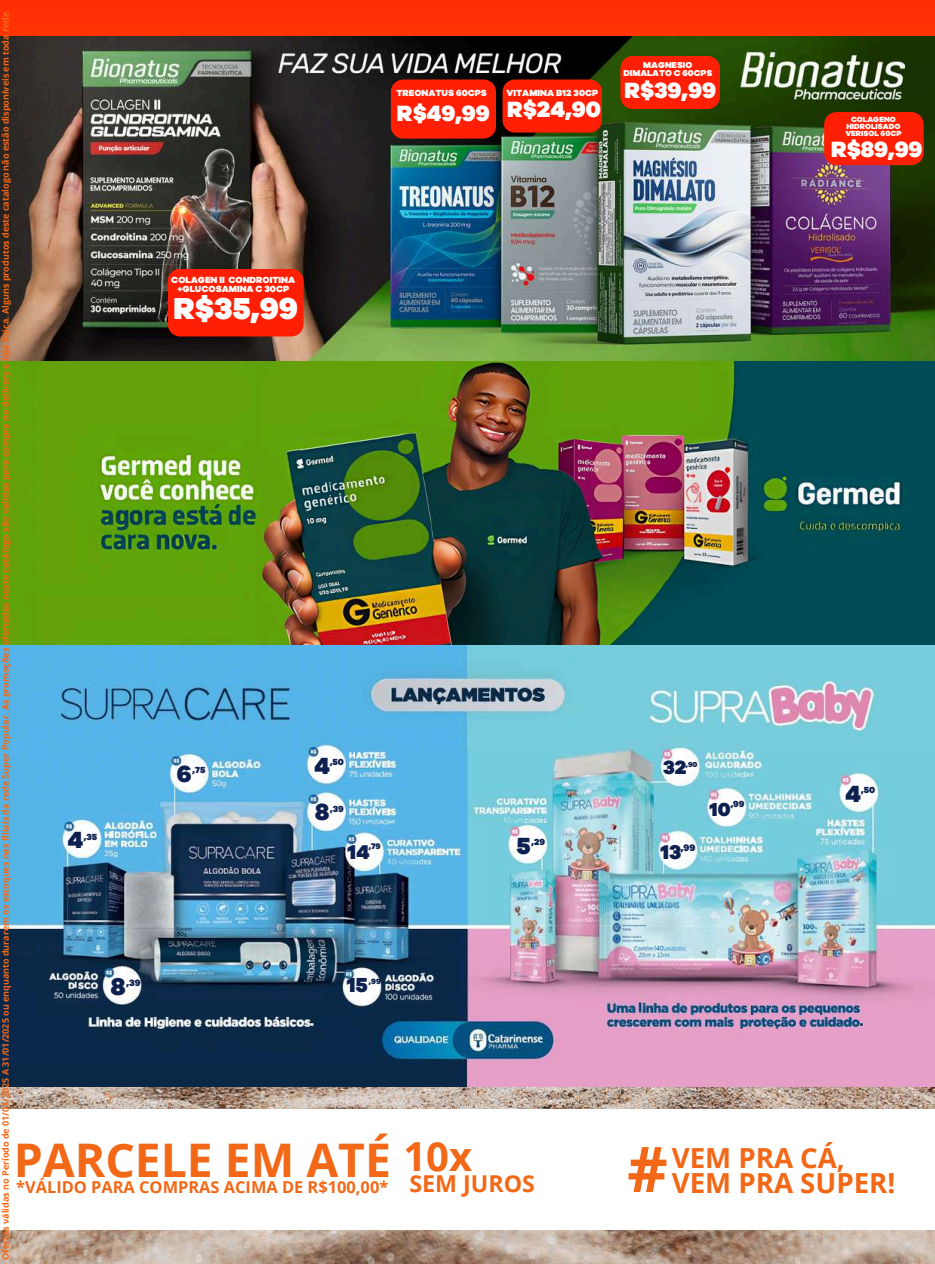
<style>
.page{position:relative;width:935px;height:1264px;background:#fff}
.page>*{position:absolute;margin:0;border:0;box-sizing:border-box;transform-origin:0 0}
.t1{font:700 63px "Open Sans";color:#f26817}
.t2{font:700 46.35px "Open Sans";color:#f26817}
.t3{font:700 40.05px "Open Sans";color:#f26817}
.t4{font:900 31.2px "Galano Grotesque";color:#fff}
.t5{font:700 27.6px "Open Sans";color:#f26817}
.t6{font:900 25.05px "Galano Grotesque";color:#0d204f}
.t7{font:900 24.15px "Galano Grotesque";color:#0d204f}
.t8{font:700 23.25px "Open Sans";color:#f26817}
.t9{font:900 22.8px "Galano Grotesque";color:#fff}
.t10{font:900 21px "Galano Grotesque";color:#0d204f}
.t11{font:900 20.55px "Galano Grotesque";color:#0d204f}
.t12{font:900 19.8px "Galano Grotesque";color:#0d204f}
.t13{font:900 19.35px "Galano Grotesque";color:#0d204f}
.t14{font:700 16.35px "Open Sans";color:#f26817}
.t15{font:900 9.6px "Galano Grotesque";color:#0d204f}
.t16{font:900 9.45px "Galano Grotesque";color:#0d204f}
.t17{font:900 9.15px/8.4px "Galano Grotesque";color:#fff;text-align:center}
.t18{font:900 9.15px "Galano Grotesque";color:#0d204f}
.t19{font:700 9px "Open Sans";color:#f26817}
.t20{font:900 8.85px/8.1px "Galano Grotesque";color:#fff;text-align:center}
.t21{font:900 8.4px "Galano Grotesque";color:#0d204f}
.t22{font:900 7.95px "Galano Grotesque";color:#0d204f}
.t23{font:900 7.65px/7.1px "Galano Grotesque";color:#fff;text-align:center}
.t24{font:900 7.5px "Galano Grotesque";color:#0d204f}
.s1{font-size:20.55px}
</style>
<div class="page">
<img style="left:0;top:1086px;width:935px;height:177px">
<div style="left:0;top:0;width:935px;height:656px;background:#ff3104"></div>
<img style="left:0;top:644px;width:935px;height:442px">
<img style="left:0;top:36px;width:935px;height:326px">
<div style="left:168px;top:269px;width:136px;height:67px;background:#ff1f04"></div>
<div style="left:391px;top:79px;width:105px;height:60px;background:#ff1f04"></div>
<img style="left:0;top:362px;width:935px;height:282px">
<svg style="left:502px;top:79px;width:100px;height:54px"></svg>
<div style="left:620px;top:56px;width:100px;height:53px;background:#ff1f04"></div>
<div style="left:824px;top:112px;width:100px;height:53px;background:#ff1f04"></div>
<div style="left:0;top:1109px;width:935px;height:120px;background:#fff"></div>
<p class="t19" style="left:-1px;top:1259px;width:1251px;rotate:-90deg">Ofertas válidas no Período de 01/01/2025 A 31/01/2025 ou enquanto durarem os estoques nas filiais da rede Super Popular. As promoções ofertadas neste catálogo são validas para compra no delivery e loja física. Alguns produtos deste catalogo não estão disponíveis em toda rede.</p>
<p class="t17" style="left:171px;top:276px;width:125px">COLAGEN II CONDROITINA +GLUCOSAMINA C 30CP</p>
<h3 class="t4" style="left:173px;top:294px;width:126px">R$35,99</h3>
<h3 class="t7" style="left:314px;top:754px;width:17px">4</h3>
<p class="t18" style="left:330px;top:757px;width:15px">,50</p>
<h3 class="t7" style="left:315px;top:800px;width:16px">8</h3>
<p class="t18" style="left:330px;top:804px;width:15px">,39</p>
<h3 class="t7" style="left:177px;top:762px;width:16px">6</h3>
<p class="t18" style="left:193px;top:765px;width:14px">,75</p>
<h3 class="t7" style="left:68px;top:828px;width:17px">4</h3>
<p class="t18" style="left:84px;top:832px;width:15px">,35</p>
<h3 class="t11" style="left:348px;top:842px;width:24px">14</h3>
<p class="t21" style="left:369px;top:842px;width:14px">,79</p>
<h3 class="t6" style="left:111px;top:974px;width:16px">8</h3>
<p class="t16" style="left:127px;top:978px;width:16px">,39</p>
<h3 class="t10" style="left:347px;top:974px;width:23px">15</h3>
<p class="t22" style="left:369px;top:977px;width:13px">,99</p>
<h2 class="t2" style="left:14px;top:1127px;width:379px">PARCELE EM ATÉ</h2>
<h3 class="t14" style="left:16px;top:1175px;width:374px">*VÁLIDO PARA COMPRAS ACIMA DE R$100,00*</h3>
<p class="t17" style="left:396px;top:89px;width:92px">TREONATUS 60CPS</p>
<h3 class="t9" style="left:397px;top:103px;width:94px">R$49,99</h3>
<p class="t17" style="left:506px;top:89px;width:93px">VITAMINA B12 30CP</p>
<h3 class="t9" style="left:507px;top:99px;width:95px">R$24,90</h3>
<h3 class="t7" style="left:516px;top:834px;width:16px">5</h3>
<p class="t18" style="left:531px;top:837px;width:15px">,29</p>
<h3 class="t3" style="left:403px;top:1128px;width:70px">10x</h3>
<h3 class="t8" style="left:409px;top:1166px;width:127px">SEM JUROS</h3>
<p class="t20" style="left:623px;top:61px;width:90px">MAGNESIO<br>DIMALATO C 60CPS</p>
<h3 class="t9" style="left:624px;top:79px;width:93px">R$39,99</h3>
<p class="t23" style="left:845px;top:116px;width:58px">COLAGENO<br>HIDROLISADO<br>VERISOL 60CP</p>
<h3 class="t9" style="left:831px;top:139px;width:93px">R$89,99</h3>
<h3 class="t12" style="left:663px;top:757px;width:25px">32</h3>
<p class="t24" style="left:686px;top:760px;width:13px">,90</p>
<p class="t15" style="left:660px;top:843px;width:37px"><span class="s1">13</span>,99</p>
<h3 class="t13" style="left:709px;top:800px;width:23px">10</h3>
<p class="t18" style="left:731px;top:799px;width:15px">,99</p>
<h3 class="t7" style="left:845px;top:782px;width:17px">4</h3>
<p class="t18" style="left:861px;top:785px;width:15px">,50</p>
<h3 class="t5" style="left:672px;top:1138px;width:175px">VEM PRA CÁ,</h3>
<h1 class="t1" style="left:627px;top:1124px;width:42px">#</h1>
<h3 class="t5" style="left:672px;top:1163px;width:225px">VEM PRA SUPER!</h3>
</div>
